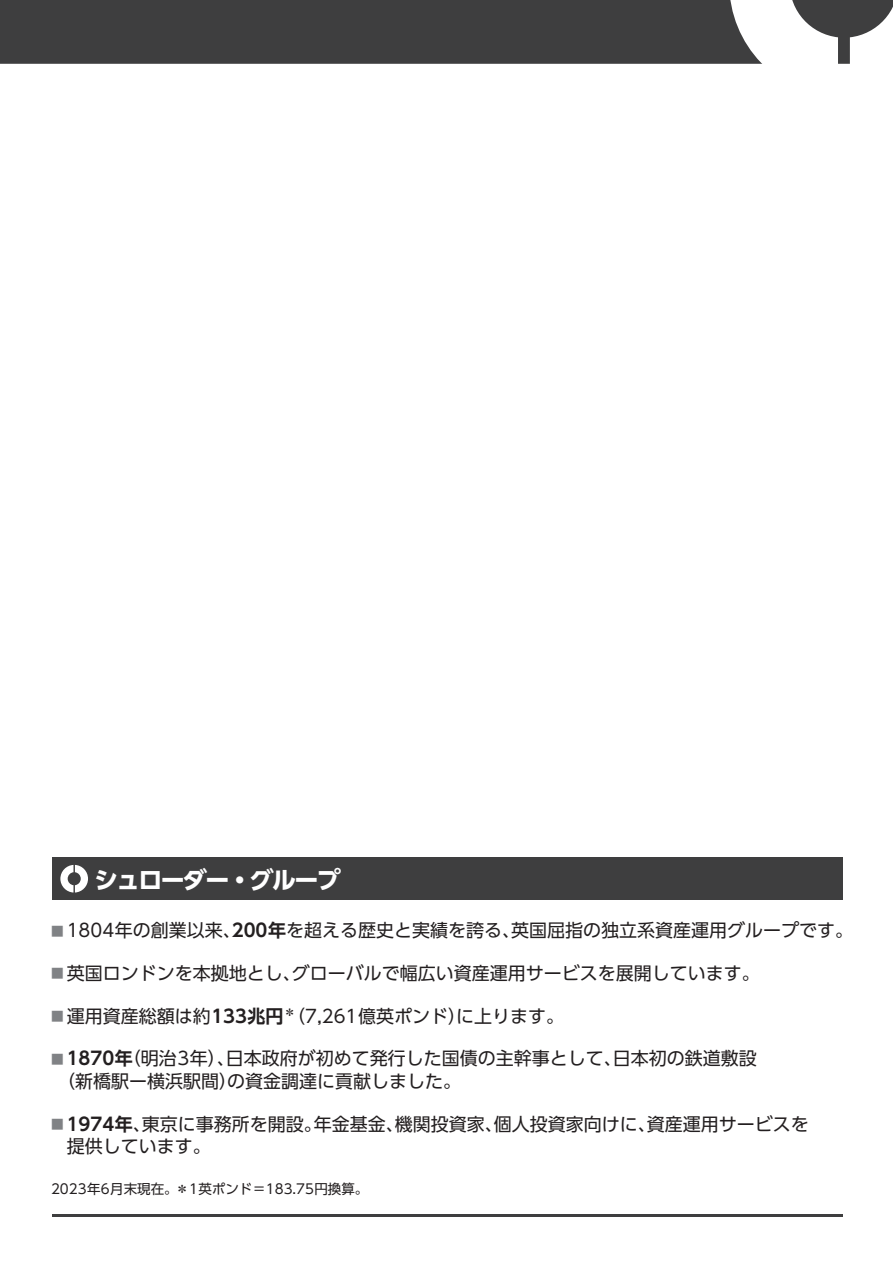
<style>
.page{position:relative;width:893px;height:1263px;background:#fff}
.page>*{position:absolute;margin:0;border:0;box-sizing:border-box;transform-origin:0 0}
.t1{font:700 24px "UD Shin Go Pro";letter-spacing:-.07em;color:#fff}
.t2{font:18px/22.5px "UD Shin Go Pro";color:#231f20}
.t3{font:13.5px "UD Shin Go Pro";color:#231f20}
.s1{font-size:12.6px;color:#808285}
.s2{font-family:"UD Shin Go Pro De";font-weight:700}
</style>
<div class="page">
<div style="left:2px;top:0;width:848px;height:64px;background:#3e3e3f"></div>
<svg style="left:729px;top:0;width:109px;height:64px"></svg>
<hr style="left:52px;top:1214px;width:791px;height:2px;background:#3e3e3f">
<div style="left:52px;top:857px;width:791px;height:43px;background:#3e3e3f"></div>
<svg style="left:60px;top:865px;width:28px;height:27px"></svg>
<svg style="left:0;top:0;width:2px;height:64px"></svg>
<svg style="left:850px;top:0;width:43px;height:38px"></svg>
<h1 class="t1" style="left:94px;top:860px;width:248px">シュローダー・グループ</h1>
<p class="t2" style="left:51px;top:918px;width:803px"><span class="s1">■</span> 1804年の創業以来、<span class="s2">200年</span>を超える歴史と実績を誇る、英国屈指の独立系資産運用グループです。</p>
<p class="t2" style="left:51px;top:961px;width:710px"><span class="s1">■</span> 英国ロンドンを本拠地とし、グローバルで幅広い資産運用サービスを展開しています。</p>
<p class="t2" style="left:51px;top:1004px;width:515px"><span class="s1">■</span> 運用資産総額は約<span class="s2">133兆円</span><sup>＊</sup>（7,261億英ポンド）に上ります。</p>
<p class="t2" style="left:57px;top:1047px;width:701px;text-indent:-6px"><span class="s1">■</span> <span class="s2">1870年</span>（明治3年）、日本政府が初めて発行した国債の主幹事として、日本初の鉄道敷設（新橋駅ー横浜駅間）の資金調達に貢献しました。</p>
<p class="t2" style="left:67px;top:1112px;width:743px;text-indent:-16px"><span class="s1">■</span> <span class="s2">1974年</span>、東京に事務所を開設。年金基金、機関投資家、個人投資家向けに、資産運用サービスを提供しています。</p>
<p class="t3" style="left:51px;top:1177px;width:319px">2023年6月末現在。＊1英ポンド＝183.75円換算。</p>
</div>
